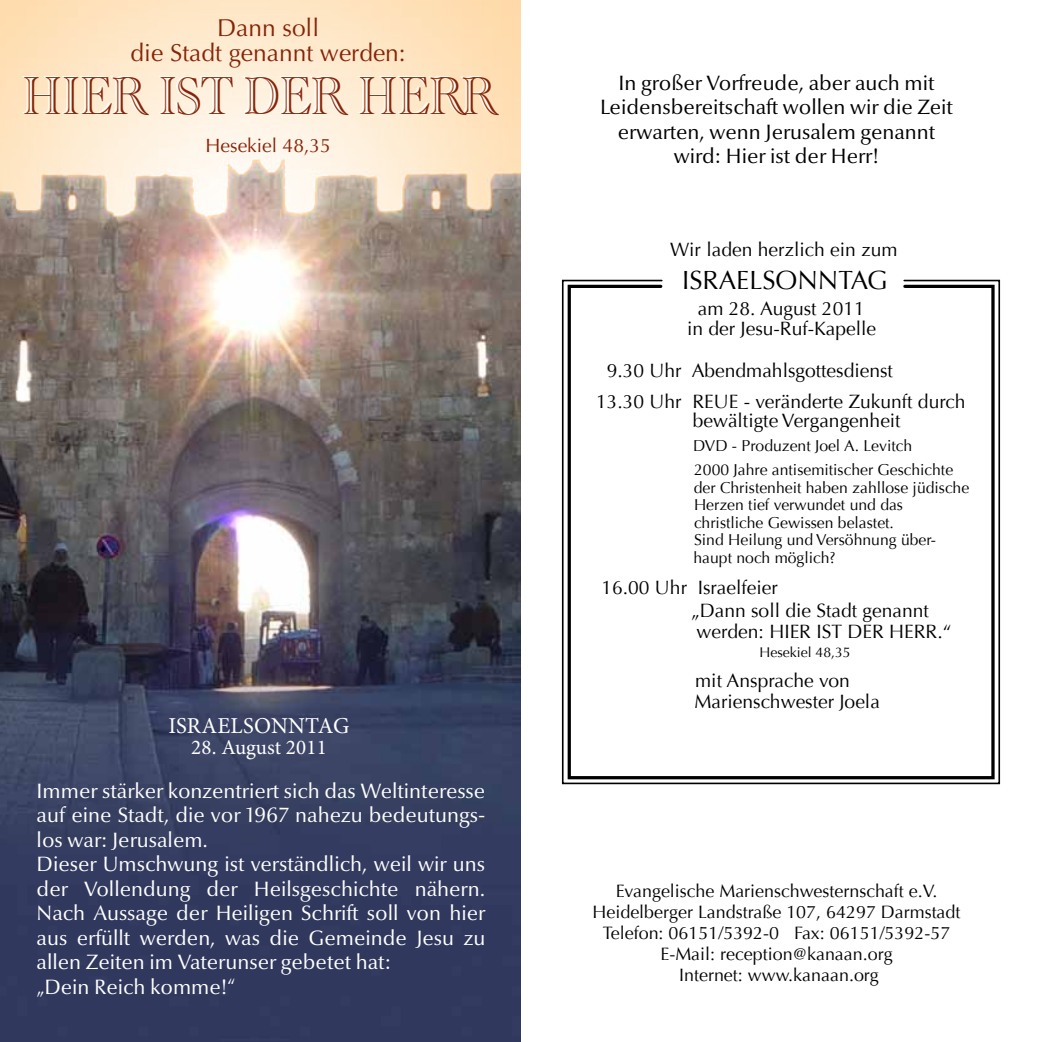
<style>
.page{position:relative;width:1042px;height:1042px;background:#fff}
.page>*{position:absolute;margin:0;border:0;box-sizing:border-box;transform-origin:0 0}
.t1{font:54.95px "Academy Engraved Let Plain";color:#862407;scale:.86 1}
.t2{font:26.25px "Optima";color:#000}
.t3{font:24.5px/24.5px "Optima";color:#862407;text-align:center}
.t4{font:22.75px "Minion Pro";letter-spacing:.01em;color:#fff}
.t5{font:21px/24.5px "Optima Nova LT";color:#fff}
.t6{font:21px/24.5px "Optima Nova LT";color:#000;text-align:center}
.t7{font:21px "Minion Pro";letter-spacing:.01em;color:#fff}
.t8{font:19.25px/19.2px "Optima";color:#000}
.t9{font:19.25px "Optima";color:#862407}
.t10{font:17.85px/21px "Optima";color:#000;text-align:center}
.t11{font:15.75px/17.5px "Optima";color:#000}
.t12{font:14px "Optima";color:#000}
</style>
<div class="page">
<img style="left:0;top:0;width:520px;height:1042px">
<svg style="left:561px;top:279px;width:440px;height:506px"></svg>
<p class="t3" style="left:131px;top:16px;width:277px">Dann soll<br>die Stadt genannt werden:</p>
<h1 class="t1" style="left:23px;top:55px;width:554px">HIER IST DER HERR</h1>
<p class="t9" style="left:206px;top:134px;width:127px">Hesekiel 48,35</p>
<p class="t4" style="left:168px;top:710px;width:183px">ISRAELSONNTAG</p>
<p class="t7" style="left:191px;top:733px;width:137px">28. AUGUST 2011</p>
<p class="t5" style="left:37px;top:779px;width:450px">Immer stärker konzentriert sich das Weltinteresse auf eine Stadt, die vor 1967 nahezu bedeutungs&shy;los war: Jerusalem.<br>Dieser Umschwung ist verständlich, weil wir uns der Vollendung der Heilsgeschichte nähern.<br>Nach Aussage der Heiligen Schrift soll von hier aus erfüllt werden, was die Gemeinde Jesu zu allen Zeiten im Vaterunser gebetet hat:<br>„Dein Reich komme!“</p>
<p class="t6" style="left:600px;top:71px;width:354px">In großer Vorfreude, aber auch mit Leidensbereitschaft wollen wir die Zeit erwarten, wenn Jerusalem genannt wird: Hier ist der Herr!</p>
<p class="t8" style="left:670px;top:240px;width:229px">Wir laden herzlich ein zum</p>
<p class="t2" style="left:682px;top:265px;width:207px">Israelsonntag</p>
<p class="t8" style="left:687px;top:299px;width:191px;text-align:center">am 28. August 2011<br>in der Jesu-Ruf-Kapelle</p>
<p class="t8" style="left:596px;top:355px;width:371px;line-height:31.5px;text-indent:11px">9.30 Uhr Abendmahlsgottesdienst<br>13.30 Uhr RE UE - veränderte Zukunft durch</p>
<p class="t8" style="left:693px;top:411px;width:209px">bewältigte Vergangenheit</p>
<p class="t11" style="left:693px;top:433px;width:262px;line-height:24.5px">DVD - Produzent Joel A. Levitch<br>2000 Jahre antisemitischer Geschichte</p>
<p class="t11" style="left:693px;top:479px;width:277px">der Christenheit haben zahllose jüdische<br>Herzen tief verwundet und das christliche Gewissen belastet.<br>Sind Heilung und Versöhnung über&shy;haupt noch möglich?</p>
<p class="t8" style="left:691px;top:576px;width:239px;line-height:23.1px;text-indent:-90px">16.00 Uhr Israelfeier<br>„Dann soll die Stadt genannt</p>
<p class="t8" style="left:696px;top:622px;width:256px">werden: Hi er ist der Herr.“</p>
<p class="t12" style="left:759px;top:644px;width:93px">Hesekiel 48,35</p>
<p class="t8" style="left:694px;top:670px;width:187px;line-height:21px">mit Ansprache von<br>Marienschwester Joela</p>
<p class="t10" style="left:592px;top:881px;width:369px">Evangelische Marienschwesternschaft e.V.<br>Heidelberger Landstraße 107, 64297 Darmstadt Telefon: 06151/5392-0 Fax: 06151/5392-57<br>E-Mail: reception@kanaan.org<br>Internet: www.kanaan.org</p>
</div>
